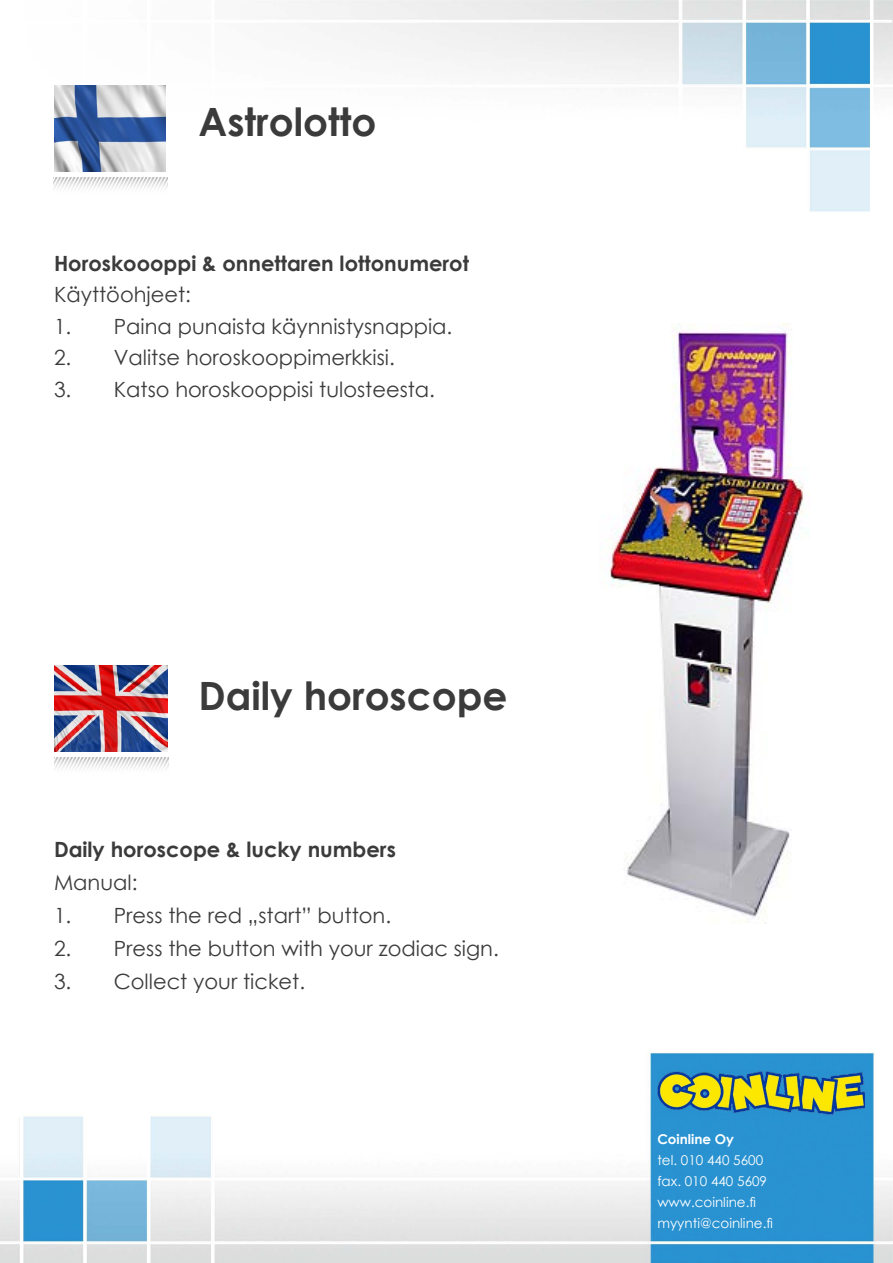
<style>
.page{position:relative;width:893px;height:1263px;background:#fff}
.page>*{position:absolute;margin:0;border:0;box-sizing:border-box;transform-origin:0 0}
.t1{font:700 39px "Century Gothic";color:#3b3b3c}
.t2{font:21px "Century Gothic";color:#3b3b3c}
.t3{font:700 21px "Century Gothic";color:#3b3b3c}
.t4{font:13.5px/21px "Century Gothic";color:#fff}
.t5{font:700 13.5px "Century Gothic";color:#fff}
</style>
<div class="page">
<img style="left:0;top:0;width:893px;height:1263px">
<img style="left:657px;top:1072px;width:207px;height:43px">
<img style="left:54px;top:178px;width:114px;height:19px">
<img style="left:54px;top:85px;width:112px;height:86px">
<img style="left:54px;top:665px;width:114px;height:86px">
<img style="left:55px;top:758px;width:114px;height:19px">
<img style="left:600px;top:323px;width:210px;height:600px">
<h1 class="t1" style="left:199px;top:93px;width:179px">Astrolotto</h1>
<p class="t3" style="left:54px;top:247px;width:416px">Horoskoooppi &amp; onnettaren lottonumerot</p>
<p class="t2" style="left:54px;top:280px;width:139px">Käyttöohjeet:</p>
<p class="t2" style="left:54px;top:312px;width:400px">1. Paina punaista käynnistysnappia.</p>
<p class="t2" style="left:54px;top:343px;width:342px">2. Valitse horoskooppimerkkisi.</p>
<p class="t2" style="left:54px;top:375px;width:383px">3. Katso horoskooppisi tulosteesta.</p>
<h1 class="t1" style="left:199px;top:667px;width:310px">Daily horoscope</h1>
<p class="t3" style="left:54px;top:834px;width:343px">Daily horoscope &amp; lucky numbers</p>
<p class="t2" style="left:54px;top:868px;width:85px">Manual:</p>
<p class="t2" style="left:54px;top:901px;width:339px">1. Press the red „start” button.</p>
<p class="t2" style="left:54px;top:934px;width:446px">2. Press the button with your zodiac sign.</p>
<p class="t2" style="left:54px;top:967px;width:253px">3. Collect your ticket.</p>
<p class="t5" style="left:657px;top:1129px;width:78px">Coinline Oy</p>
<p class="t4" style="left:657px;top:1149px;width:117px">tel. 010 440 5600 fax. 010 440 5609 www.coinline.fi myynti@coinline.fi</p>
</div>
